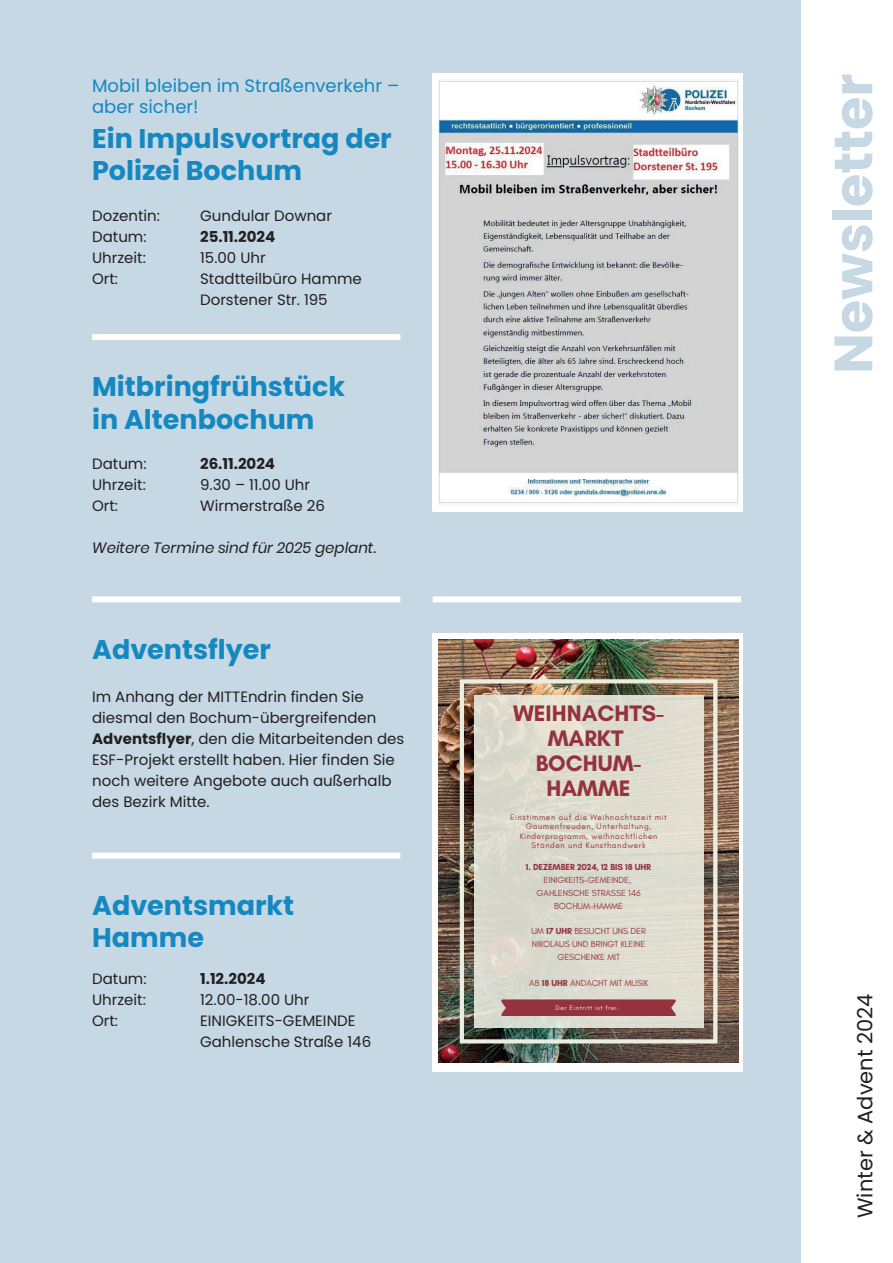
<style>
.page{position:relative;width:893px;height:1263px;background:#fff}
.page>*{position:absolute;margin:0;border:0;box-sizing:border-box;transform-origin:0 0}
.t1{font:700 54px "Poppins";color:#c5d8e3}
.t2{font:700 27px/32.4px "Poppins";color:#1587c1}
.t3{font:700 22.8px/24.8px "Glacial Indifference";color:#94333c;text-align:center}
.t4{font:21px "Poppins";color:#231f20}
.t5{font:18px/21.6px "Poppins";color:#1587c1}
.t6{font:15px/21px "Poppins";color:#231f20}
.t7{font:italic 15px "Poppins";color:#231f20}
.t8{font:700 15px "Poppins";color:#231f20}
.t9{font:9px/12.9px "Glacial Indifference";letter-spacing:-.01em;color:#94333c;text-align:center}
.t10{font:700 9px "Glacial Indifference";letter-spacing:-.01em;color:#94333c}
.t11{font:8.25px/9.4px "Glacial Indifference";letter-spacing:.07em;color:#94333c;text-align:center}
.t12{font:6.6px "Glacial Indifference";letter-spacing:.09em;color:#ecede1}
.s1{font-weight:700}
</style>
<div class="page">
<div style="left:0;top:0;width:801px;height:1263px;background:#c5d8e3"></div>
<div style="left:92px;top:334px;width:308px;height:6px;background:#fff"></div>
<div style="left:92px;top:596px;width:308px;height:6px;background:#fff"></div>
<div style="left:92px;top:853px;width:308px;height:6px;background:#fff"></div>
<div style="left:433px;top:596px;width:308px;height:6px;background:#fff"></div>
<div style="left:433px;top:73px;width:310px;height:439px;background:#fff"></div>
<img style="left:439px;top:79px;width:299px;height:424px">
<div style="left:433px;top:633px;width:310px;height:439px;background:#fff"></div>
<img style="left:439px;top:639px;width:299px;height:424px">
<img style="left:460px;top:679px;width:257px;height:364px">
<div style="left:474px;top:695px;width:229px;height:333px;background:#dddccf"></div>
<svg style="left:501px;top:999px;width:175px;height:17px;background:#973b43"></svg>
<p class="t5" style="left:92px;top:75px;width:309px">Mobil bleiben im Straßenverkehr – aber sicher!</p>
<h2 class="t2" style="left:92px;top:122px;width:301px">Ein Impulsvortrag der<br>Polizei Bochum</h2>
<p class="t6" style="left:92px;top:205px;width:69px">Dozentin:</p>
<p class="t6" style="left:200px;top:205px;width:133px">Gundular Downar</p>
<p class="t6" style="left:92px;top:226px;width:56px">Datum:</p>
<p class="t8" style="left:200px;top:228px;width:77px">25.11.2024</p>
<p class="t6" style="left:92px;top:247px;width:55px">Uhrzeit:</p>
<p class="t6" style="left:200px;top:247px;width:67px">15.00 Uhr</p>
<p class="t6" style="left:92px;top:268px;width:28px">Ort:</p>
<p class="t6" style="left:200px;top:268px;width:163px">Stadtteilbüro Hamme<br>Dorstener Str. 195</p>
<h2 class="t2" style="left:92px;top:371px;width:255px">Mitbringfrühstück in Altenbochum</h2>
<p class="t6" style="left:92px;top:453px;width:56px">Datum:</p>
<p class="t8" style="left:200px;top:455px;width:76px">26.11.2024</p>
<p class="t6" style="left:92px;top:474px;width:55px">Uhrzeit:</p>
<p class="t6" style="left:200px;top:474px;width:111px">9.30 – 11.00 Uhr</p>
<p class="t6" style="left:92px;top:495px;width:28px">Ort:</p>
<p class="t6" style="left:200px;top:495px;width:126px">Wirmerstraße 26</p>
<p class="t7" style="left:92px;top:539px;width:285px">Weitere Termine sind für 2025 geplant.</p>
<h2 class="t2" style="left:92px;top:633px;width:180px">Adventsflyer</h2>
<p class="t6" style="left:92px;top:687px;width:314px">Im Anhang der MITTEndrin finden Sie diesmal den Bochum-übergreifenden <span class="s1">Adventsflyer</span>, den die Mitarbeitenden des ESF-Projekt erstellt haben. Hier finden Sie noch weitere Angebote auch außerhalb des Bezirk Mitte.</p>
<h2 class="t2" style="left:92px;top:889px;width:204px">Adventsmarkt<br>Hamme</h2>
<p class="t6" style="left:92px;top:968px;width:56px">Datum:</p>
<p class="t8" style="left:200px;top:970px;width:67px">1.12.2024</p>
<p class="t6" style="left:92px;top:989px;width:55px">Uhrzeit:</p>
<p class="t6" style="left:200px;top:989px;width:111px">12.00-18.00 Uhr</p>
<p class="t6" style="left:92px;top:1010px;width:28px">Ort:</p>
<p class="t6" style="left:200px;top:1010px;width:173px">EINIGKEITS-GEMEINDE<br>Gahlensche Straße 146</p>
<h3 class="t3" style="left:513px;top:701px;width:153px">WEIHNACHTS-<br>MARKT<br>BOCHUM-<br>HAMME</h3>
<p class="t11" style="left:510px;top:812px;width:158px">Einstimmen auf die Weihnachtszeit mit Gaumenfreuden, Unterhaltung, Kinderprogramm, weihnachtlichen Ständen und Kunsthandwerk</p>
<p class="t10" style="left:526px;top:861px;width:127px">1. DEZEMBER 2024, 12 BIS 18 UHR</p>
<p class="t9" style="left:537px;top:873px;width:105px">EINIGKEITS-GEMEINDE,<br>GAHLENSCHE STRASSE 146<br>BOCHUM-HAMME</p>
<p class="t9" style="left:531px;top:925px;width:116px">UM <span class="s1">17 UHR</span> BESUCHT UNS DER<br>NIKOLAUS UND BRINGT KLEINE<br>GESCHENKE MIT</p>
<p class="t9" style="left:529px;top:976px;width:120px">AB <span class="s1">18 UHR</span> ANDACHT MIT MUSIK</p>
<p class="t12" style="left:556px;top:1004px;width:65px">Der Eintritt ist frei.</p>
<h1 class="t1" style="left:822px;top:374px;width:302px;rotate:-90deg">Newsletter</h1>
<h3 class="t4" style="left:853px;top:1218px;width:226px;rotate:-90deg">Winter &amp; Advent 2024</h3>
</div>
